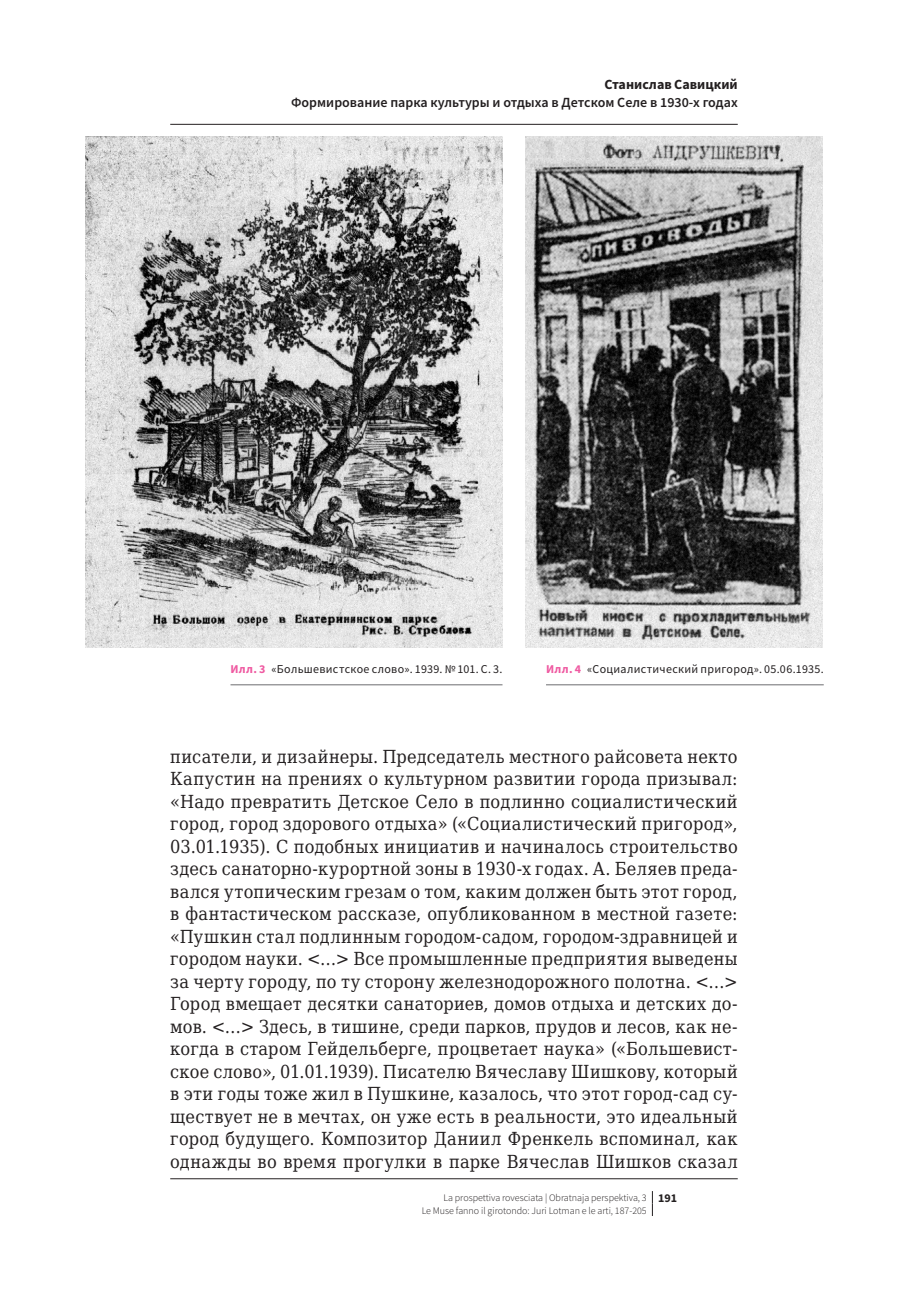
<style>
.page{position:relative;width:908px;height:1304px;background:#fff}
.page>*{position:absolute;margin:0;border:0;box-sizing:border-box;transform-origin:0 0}
._032-ecf-para-2{font:18px/22.4px "DejaVu Serif Condensed";letter-spacing:.02em;color:#231f20;text-align:justify}
.t1{font:600 14px "Source Sans Pro";color:#231f20}
.t2{font:700 14px "Source Sans Pro";color:#231f20}
._055-ecf-figura-dida{font:12px "Source Sans Pro";letter-spacing:.025em;color:#231f20}
.t3{font:300 10px/12.4px "Source Sans Pro";color:#231f20}
.s1{font-weight:700;color:#ef59a1}
.s2{font-weight:700;font-size:12px}
</style>
<div class="page">
<img style="left:85px;top:136px;width:417px;height:512px">
<img style="left:525px;top:136px;width:297px;height:511px">
<hr style="left:545px;top:684px;width:278px;height:1px;background:#6c6d70">
<hr style="left:230px;top:684px;width:272px;height:1px;background:#6c6d70">
<svg style="left:651px;top:1191px;width:1px;height:25px"></svg>
<hr style="left:170px;top:124px;width:567px;height:1px;background:#231f20">
<hr style="left:170px;top:1178px;width:567px;height:1px;background:#231f20">
<p class="t2" style="left:604px;top:75px;width:135px">Станислав Савицкий</p>
<p class="t1" style="left:291px;top:94px;width:448px">Формирование парка культуры и отдыха в Детском Селе в 1930-х годах</p>
<p class="_055-ecf-figura-dida" style="left:230px;top:662px;width:273px"><span class="s1">Илл. 3</span> «Большевистское слово». 1939. № 101. С. 3.</p>
<p class="_055-ecf-figura-dida" style="left:545px;top:662px;width:279px"><span class="s1">Илл. 4</span> «Социалистический пригород». 05.06.1935.</p>
<p class="_032-ecf-para-2" style="left:170px;top:745px;width:568px">писатели, и дизайнеры. Председатель местного райсовета некто Капустин на прениях о культурном развитии города призывал: «Надо превратить Детское Село в подлинно социалистический город, город здорового отдыха» («Социалистический пригород», 03.01.1935). С подобных инициатив и начиналось строительство здесь санаторно-курортной зоны в 1930-х годах. А. Беляев преда&shy;вался утопическим грезам о том, каким должен быть этот город, в фантастическом рассказе, опубликованном в местной газете: «Пушкин стал подлинным городом-садом, городом-здравницей и городом науки. &lt;…&gt; Все промышленные предприятия выведены за черту городу, по ту сторону железнодорожного полотна. &lt;…&gt; Город вмещает десятки санаториев, домов отдыха и детских до&shy;мов. &lt;…&gt; Здесь, в тишине, среди парков, прудов и лесов, как не&shy;когда в старом Гейдельберге, процветает наука» («Большевист&shy;ское слово», 01.01.1939). Писателю Вячеславу Шишкову, который в эти годы тоже жил в Пушкине, казалось, что этот город-сад су&shy;ществует не в мечтах, он уже есть в реальности, это идеальный город будущего. Композитор Даниил Френкель вспоминал, как однажды во время прогулки в парке Вячеслав Шишков сказал</p>
<p class="t3" style="left:421px;top:1191px;width:257px;text-indent:22px">La prospettiva rovesciata | Obratnaja perspektiva, 3 <span class="s2">191<br></span>Le Muse fanno il girotondo: Juri Lotman e le arti, 187-205</p>
</div>
